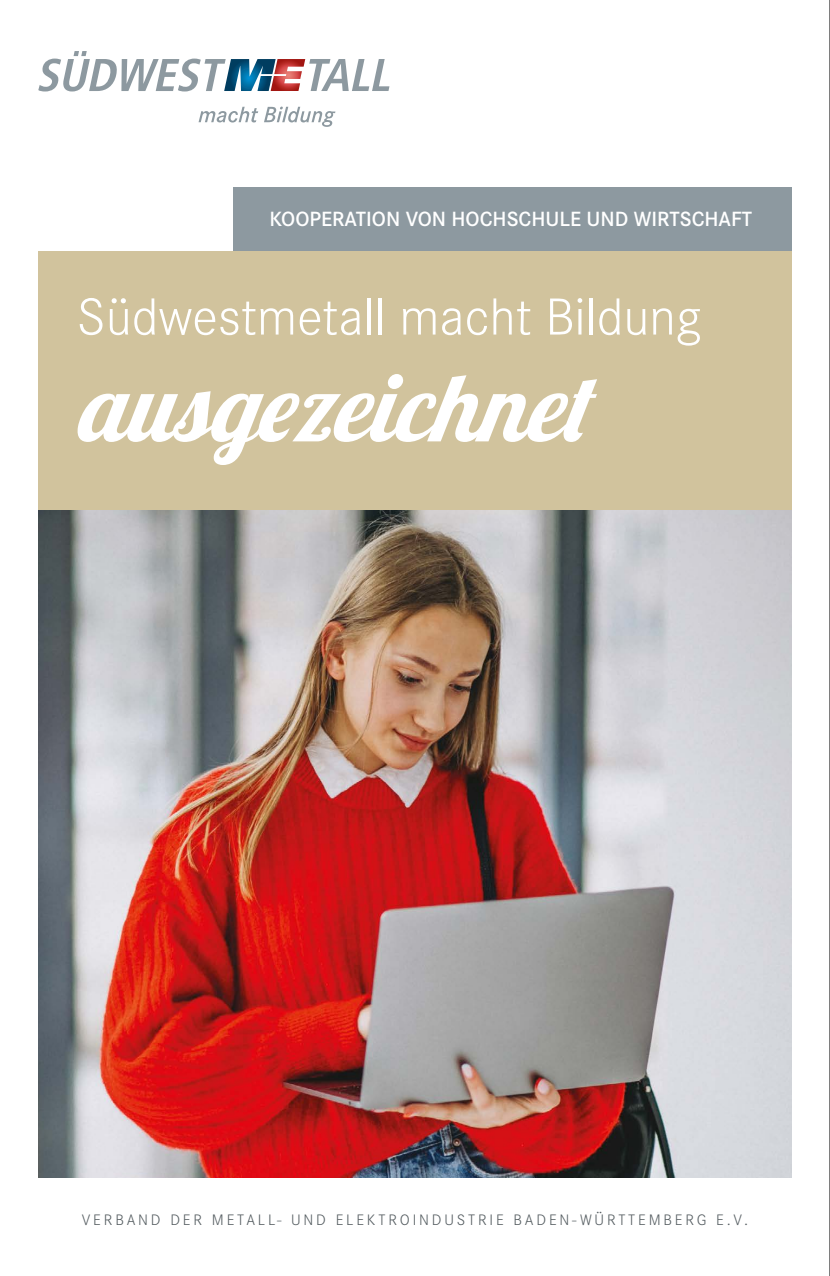
<style>
.page{position:relative;width:830px;height:1276px;background:#fff}
.page>*{position:absolute;margin:0;border:0;box-sizing:border-box;transform-origin:0 0}
.t1{font:italic 94.5px "Lobster 1.4";color:#fff}
.t2{font:300 54px "Corporate S Pro";color:#fff}
.t3{font:600 21.38px "Corporate S Pro";color:#fff}
.t4{font:300 15.75px "Corporate S Pro";letter-spacing:.18em;color:#545c60}
</style>
<div class="page">
<svg style="left:38px;top:51px;width:351px;height:40px"></svg>
<svg style="left:198px;top:107px;width:60px;height:15px"></svg>
<svg style="left:264px;top:107px;width:71px;height:20px"></svg>
<img style="left:38px;top:509px;width:753px;height:668px">
<div style="left:233px;top:187px;width:558px;height:64px;background:#8d99a0"></div>
<div style="left:38px;top:251px;width:753px;height:258px;background:#d1c39d"></div>
<hr style="left:829px;top:0;width:1px;height:1276px;background:#000">
<h3 class="t3" style="left:269px;top:203px;width:484px">KOOPERATION VON HOCHSCHULE UND WIRTSCHAFT</h3>
<h2 class="t2" style="left:77px;top:279px;width:625px">Südwestmetall macht Bildung</h2>
<h1 class="t1" style="left:77px;top:347px;width:534px">ausgezeichnet</h1>
<p class="t4" style="left:82px;top:1208px;width:667px">VERBAND DER METALL- UND ELEKTROINDUSTRIE BADEN-WÜRTTEMBERG E.V.</p>
</div>
